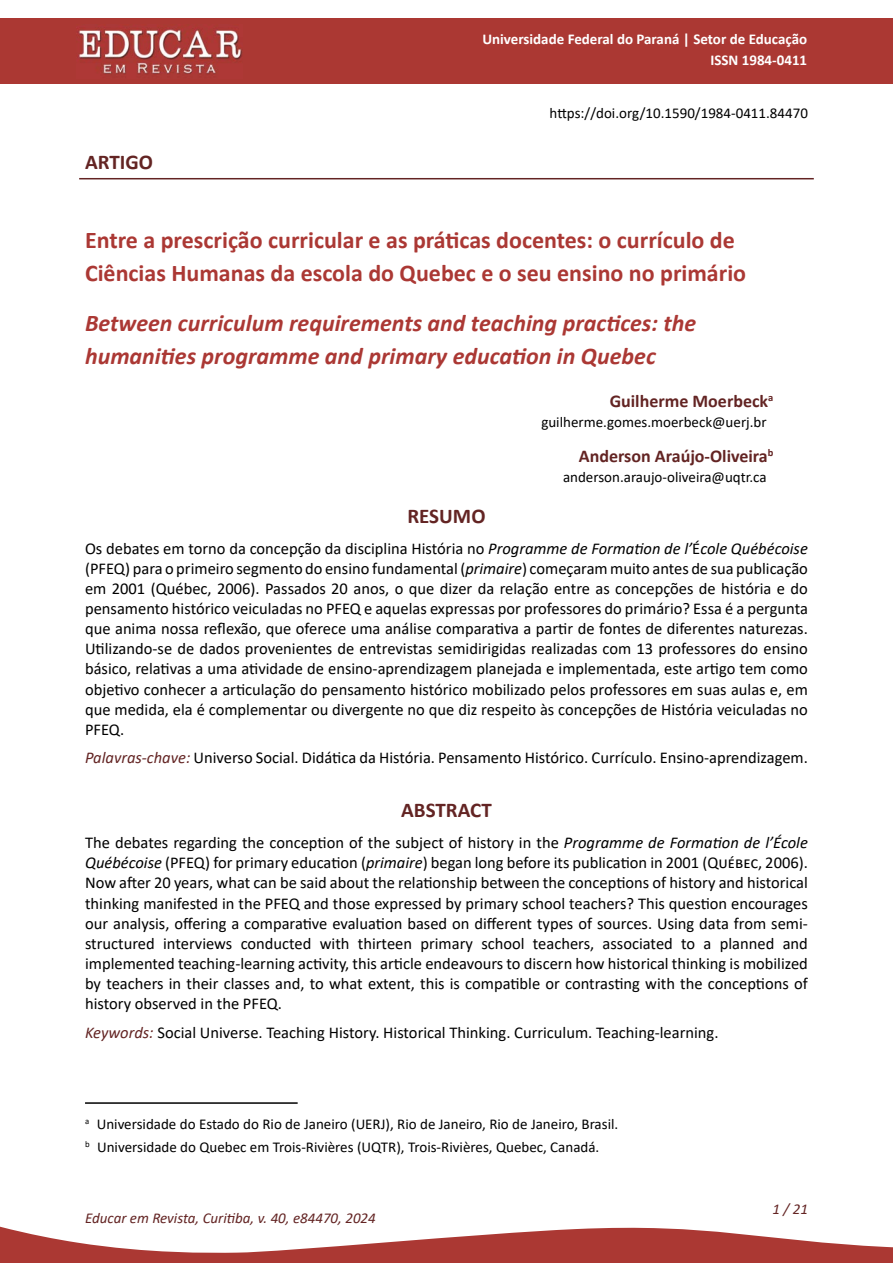
<style>
.page{position:relative;width:893px;height:1263px;background:#fff}
.page>*{position:absolute;margin:0;border:0;box-sizing:border-box;transform-origin:0 0}
._4-TÍTULO_ARTIGO_idioma_principal{font:700 24px/33px "Calibri";color:#ab3834}
._5-TÍTULO_ARTIGO_idiomas_secundários{font:italic 700 24px/33px "Calibri";color:#ab3834}
._11-TÍTULO_ABSTRACT{font:700 21px "Calibri";color:#632423}
._2-GÊNERO__Artigo_Dossiê{font:700 21px "Calibri";color:#632423}
._10-TÍTULO_RESUMO{font:700 21px "Calibri";color:#632423}
._6-AUTOR_nome{font:700 18px "Calibri";color:#632423}
._12-TEXTO_RESUMO_ABSTRACT{font:16.5px/20.1px "Calibri";color:#000;text-align:justify}
._13-PALAVRAS-CHAVE_KEYWORDS{font:16.5px "Calibri";color:#000}
._8-NOTA_AUTOR_1{font:15px "Calibri";color:#000}
._17-NOTA_RODAPÉ{font:15px "Calibri";color:#000}
._7-AUTOR_e-mail{font:15px "Calibri";color:#000}
.t1{font:700 15px "Calibri";color:#fff}
.t2{font:italic 15px "Calibri";color:#632423}
._1-DOI_primeira_pág{font:15px "Calibri";color:#000}
.s1{font-style:italic}
.s2{font-style:italic;color:#632423}
</style>
<div class="page">
<div style="left:0;top:18px;width:893px;height:66px;background:#ab3833"></div>
<svg style="left:0;top:1226px;width:893px;height:37px"></svg>
<hr style="left:79px;top:178px;width:735px;height:1px;background:#632423">
<img style="left:78px;top:29px;width:165px;height:45px">
<hr style="left:85px;top:1102px;width:213px;height:2px;background:#000">
<p class="t1" style="left:482px;top:28px;width:326px">Universidade Federal do Paraná | Setor de Educação</p>
<p class="t1" style="left:710px;top:49px;width:98px">ISSN 1984-0411</p>
<p class="_2-GÊNERO__Artigo_Dossiê" style="left:85px;top:147px;width:69px">ARTIGO</p>
<p class="_1-DOI_primeira_pág" style="left:550px;top:102px;width:260px">https://doi.org/10.1590/1984-0411.84470</p>
<p class="_4-TÍTULO_ARTIGO_idioma_principal" style="left:85px;top:223px;width:663px">Entre a prescrição curricular e as práticas docentes: o currículo de<br>Ciências Humanas da escola do Quebec e o seu ensino no primário</p>
<p class="_5-TÍTULO_ARTIGO_idiomas_secundários" style="left:85px;top:306px;width:613px">Between curriculum requirements and teaching practices: the humanities programme and primary education in Quebec</p>
<p class="_6-AUTOR_nome" style="left:610px;top:388px;width:165px">Guilherme Moerbeck<sup>a</sup></p>
<p class="_7-AUTOR_e-mail" style="left:541px;top:411px;width:227px">guilherme.gomes.moerbeck@uerj.br</p>
<p class="_6-AUTOR_nome" style="left:579px;top:443px;width:196px">Anderson Araújo-Oliveira<sup>b</sup></p>
<p class="_7-AUTOR_e-mail" style="left:563px;top:466px;width:205px">anderson.araujo-oliveira@uqtr.ca</p>
<p class="_10-TÍTULO_RESUMO" style="left:407px;top:501px;width:80px">RESUMO</p>
<p class="_12-TEXTO_RESUMO_ABSTRACT" style="left:85px;top:538px;width:724px">Os debates em torno da concepção da disciplina História no <span class="s1">Programme de Formation de l’</span>É<span class="s1">cole Québécoise </span>(PFEQ) para o primeiro segmento do ensino fundamental (<span class="s1">primaire</span>) começaram muito antes de sua publicação em 2001 (Québec, 2006). Passados 20 anos, o que dizer da relação entre as concepções de história e do pensamento histórico veiculadas no PFEQ e aquelas expressas por professores do primário? Essa é a pergunta que anima nossa reflexão, que oferece uma análise comparativa a partir de fontes de diferentes naturezas.<br>Utilizando-se de dados provenientes de entrevistas semidirigidas realizadas com 13 professores do ensino básico, relativas a uma atividade de ensino-aprendizagem planejada e implementada, este artigo tem como objetivo conhecer a articulação do pensamento histórico mobilizado pelos professores em suas aulas e, em que medida, ela é complementar ou divergente no que diz respeito às concepções de História veiculadas no PFEQ.</p>
<p class="_13-PALAVRAS-CHAVE_KEYWORDS" style="left:85px;top:746px;width:724px"><span class="s2">Palavras-chave:</span> Universo Social. Didática da História. Pensamento Histórico. Currículo. Ensino-aprendizagem.</p>
<p class="_11-TÍTULO_ABSTRACT" style="left:401px;top:796px;width:92px">ABSTRACT</p>
<p class="_12-TEXTO_RESUMO_ABSTRACT" style="left:85px;top:832px;width:724px">The debates regarding the conception of the subject of history in the <span class="s1">Programme de Formation de l’École Québécoise</span> (PFEQ) for primary education (<span class="s1">primaire</span>) began long before its publication in 2001 (Québec, 2006).<br>Now after 20 years, what can be said about the relationship between the conceptions of history and historical thinking manifested in the PFEQ and those expressed by primary school teachers? This question encourages our analysis, offering a comparative evaluation based on different types of sources. Using data from semi&shy;structured interviews conducted with thirteen primary school teachers, associated to a planned and implemented teaching-learning activity, this article endeavours to discern how historical thinking is mobilized by teachers in their classes and, to what extent, this is compatible or contrasting with the conceptions of history observed in the PFEQ.</p>
<p class="_13-PALAVRAS-CHAVE_KEYWORDS" style="left:85px;top:1021px;width:635px"><span class="s2">Keywords:</span> Social Universe. Teaching History. Historical Thinking. Curriculum. Teaching-learning.</p>
<p class="_8-NOTA_AUTOR_1" style="left:85px;top:1114px;width:535px"><sup>a</sup> Universidade do Estado do Rio de Janeiro (UERJ), Rio de Janeiro, Rio de Janeiro, Brasil.</p>
<p class="_17-NOTA_RODAPÉ" style="left:85px;top:1136px;width:516px"><sup>b</sup> Universidade do Quebec em Trois-Rivières (UQTR), Trois-Rivières, Quebec, Canadá.</p>
<p class="t2" style="left:85px;top:1208px;width:292px">Educar em Revista, Curitiba, v. 40, e84470, 2024</p>
<p class="t2" style="left:772px;top:1198px;width:37px">1 / 21</p>
</div>
